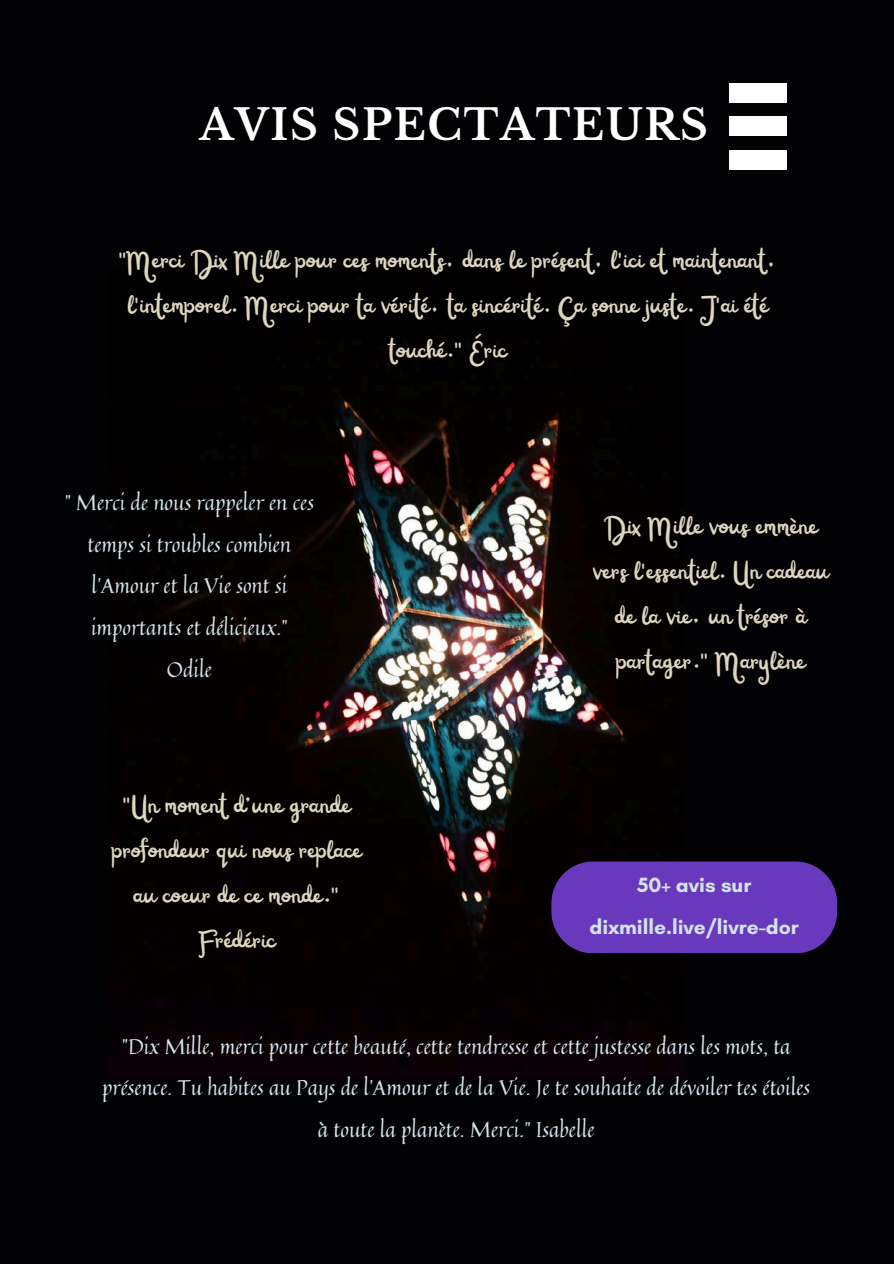
<style>
.page{position:relative;width:894px;height:1264px;background:#fff}
.page>*{position:absolute;margin:0;border:0;box-sizing:border-box;transform-origin:0 0}
.t1{font:700 41.85px "Libre Baskerville";letter-spacing:.04em;color:#fff}
.t2{font:28.5px/45px "Railey";color:#ded5bf;text-align:center}
.t3{font:21px/41.7px "Quintessential";color:#d3e2eb;text-align:center}
.t4{font:700 21px/41.7px "Glacial Indifference";color:#d3e2eb;text-align:center}
</style>
<div class="page">
<div style="left:0;top:0;width:893px;height:1263px;background:#020204"></div>
<img style="left:165px;top:396px;width:463px;height:549px">
<div style="left:728px;top:84px;width:58px;height:19px;background:#fff"></div>
<div style="left:728px;top:117px;width:58px;height:19px;background:#fff"></div>
<div style="left:728px;top:150px;width:58px;height:19px;background:#fff"></div>
<div style="left:551px;top:861px;width:285px;height:92px;background:#6838bd"></div>
<h1 class="t1" style="left:199px;top:99px;width:510px">AVIS SPECTATEURS</h1>
<p class="t2" style="left:118px;top:241px;width:659px">"Merci Dix Mille pour ces moments, dans le présent, l'ici et maintenant, l'intemporel. Merci pour ta vérité, ta sincérité. Ça sonne juste. J'ai été touché." Éric</p>
<p class="t3" style="left:65px;top:481px;width:250px">" Merci de nous rappeler en ces temps si troubles combien l'Amour et la Vie sont si importants et délicieux."<br>Odile</p>
<p class="t2" style="left:111px;top:787px;width:251px">"Un moment d’une grande profondeur qui nous replace au coeur de ce monde."<br>Frédéric</p>
<p class="t2" style="left:591px;top:508px;width:237px">Dix Mille vous emmène vers l'essentiel. Un cadeau de la vie, un trésor à partager." Marylène</p>
<p class="t4" style="left:589px;top:864px;width:211px">50+ avis sur dixmille.live/livre-dor</p>
<p class="t3" style="left:102px;top:1024px;width:709px">"Dix Mille, merci pour cette beauté, cette tendresse et cette justesse dans les mots, ta présence. Tu habites au Pays de l'Amour et de la Vie. Je te souhaite de dévoiler tes étoiles à toute la planète. Merci." Isabelle</p>
</div>
